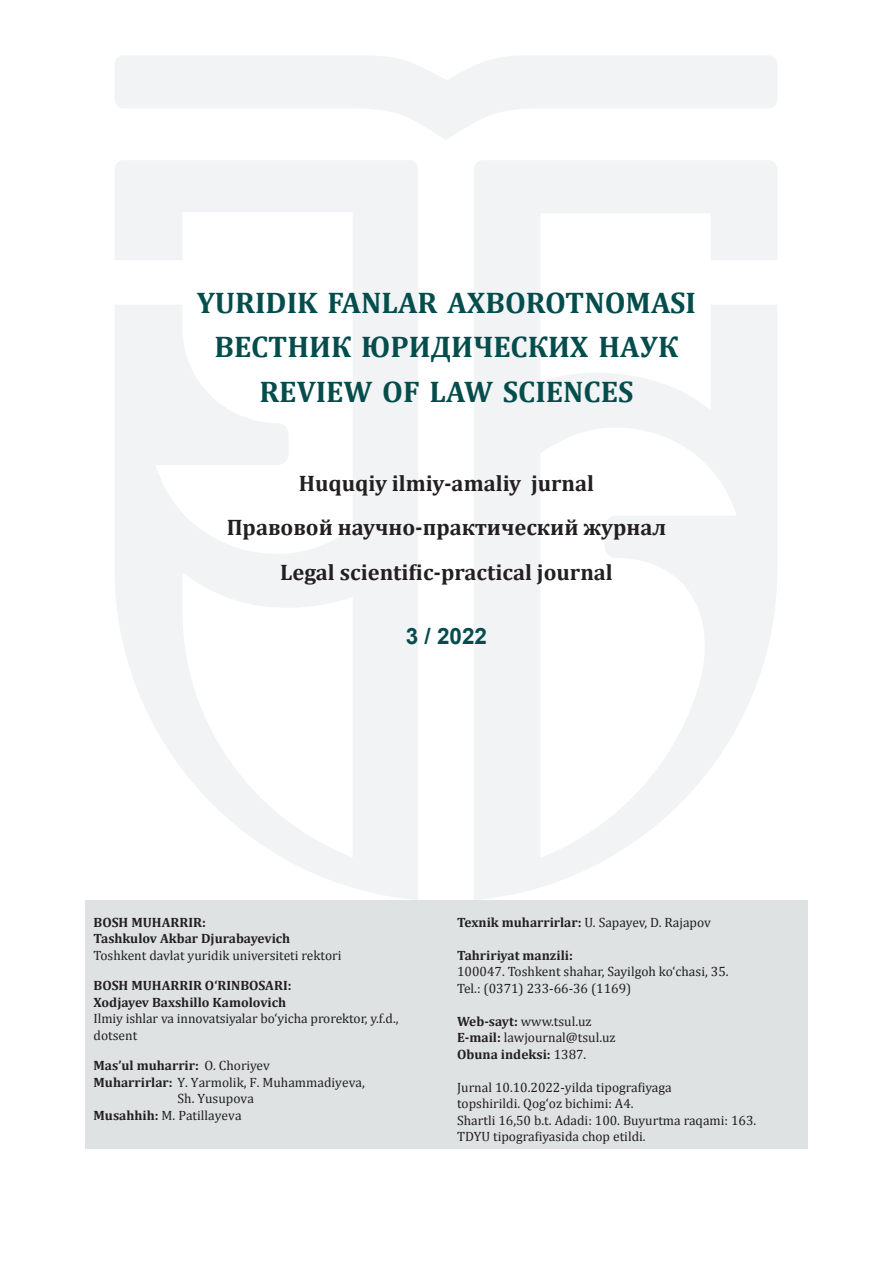
<style>
.page{position:relative;width:893px;height:1263px;background:#fff}
.page>*{position:absolute;margin:0;border:0;box-sizing:border-box;transform-origin:0 0}
.t1{font:700 30px/44.5px "Cambria";color:#044d4c;text-align:center}
.t2{font:700 22.5px/44.5px "Cambria";color:#231f20;text-align:center}
.t3{font:700 22.5px "Arial";color:#044d4c}
.t4{font:13.5px/16.5px "Cambria";color:#231f20}
.t5{font:700 13.5px/16.5px "Cambria";color:#231f20}
.s1{font-weight:400}
.s2{font-weight:700}
</style>
<div class="page">
<svg style="left:115px;top:56px;width:662px;height:844px"></svg>
<div style="left:85px;top:900px;width:723px;height:248px;background:#dee2e2"></div>
<h1 class="t1" style="left:197px;top:279px;width:501px">YURIDIK FANLAR AXBOROTNOMASI<br>ВЕСТНИК ЮРИДИЧЕСКИХ НАУК<br>REVIEW OF LAW SCIENCES</h1>
<h2 class="t2" style="left:227px;top:460px;width:441px">Huquqiy ilmiy-amaliy jurnal<br>Правовой научно-практический журнал<br>Legal scientific-practical journal</h2>
<h2 class="t3" style="left:406px;top:620px;width:83px">3 / 2022</h2>
<p class="t5" style="left:94px;top:913px;width:198px">BOSH MUHARRIR:<br>Tashkulov Akbar Djurabayevich</p>
<p class="t4" style="left:94px;top:947px;width:250px">Toshkent davlat yuridik universiteti rektori</p>
<p class="t5" style="left:94px;top:977px;width:199px">BOSH MUHARRIR O‘RINBOSARI:<br>Xodjayev Baxshillo Kamolovich</p>
<p class="t4" style="left:94px;top:1010px;width:306px">Ilmiy ishlar va innovatsiyalar bo‘yicha prorektor, y.f.d., dotsent</p>
<p class="t5" style="left:94px;top:1057px;width:178px">Mas’ul muharrir: <span class="s1">O. Choriyev</span></p>
<p class="t4" style="left:94px;top:1074px;width:273px"><span class="s2">Muharrirlar:</span> Y. Yarmolik, F. Muhammadiyeva,</p>
<p class="t4" style="left:178px;top:1090px;width:78px">Sh. Yusupova</p>
<p class="t4" style="left:94px;top:1107px;width:150px"><span class="s2">Musahhih:</span> M. Patillayeva</p>
<p class="t4" style="left:457px;top:914px;width:255px"><span class="s2">Texnik muharrirlar:</span> U. Sapayev, D. Rajapov</p>
<p class="t5" style="left:457px;top:946px;width:117px">Tahririyat manzili:</p>
<p class="t4" style="left:457px;top:963px;width:273px">100047. Toshkent shahar, Sayilgoh ko‘chasi, 35.<br>Tel.: (0371) 233-66-36 (1169)</p>
<p class="t4" style="left:457px;top:1013px;width:160px"><span class="s2">Web-sayt:</span> www.tsul.uz<br><span class="s2">E-mail:</span> lawjournal@tsul.uz<br><span class="s2">Obuna indeksi:</span> 1387.</p>
<p class="t4" style="left:457px;top:1079px;width:301px">Jurnal 10.10.2022-yilda tipografiyaga<br>topshirildi. Qog‘oz bichimi: A4.<br>Shartli 16,50 b.t. Adadi: 100. Buyurtma raqami: 163.<br>TDYU tipografiyasida chop etildi.</p>
</div>
